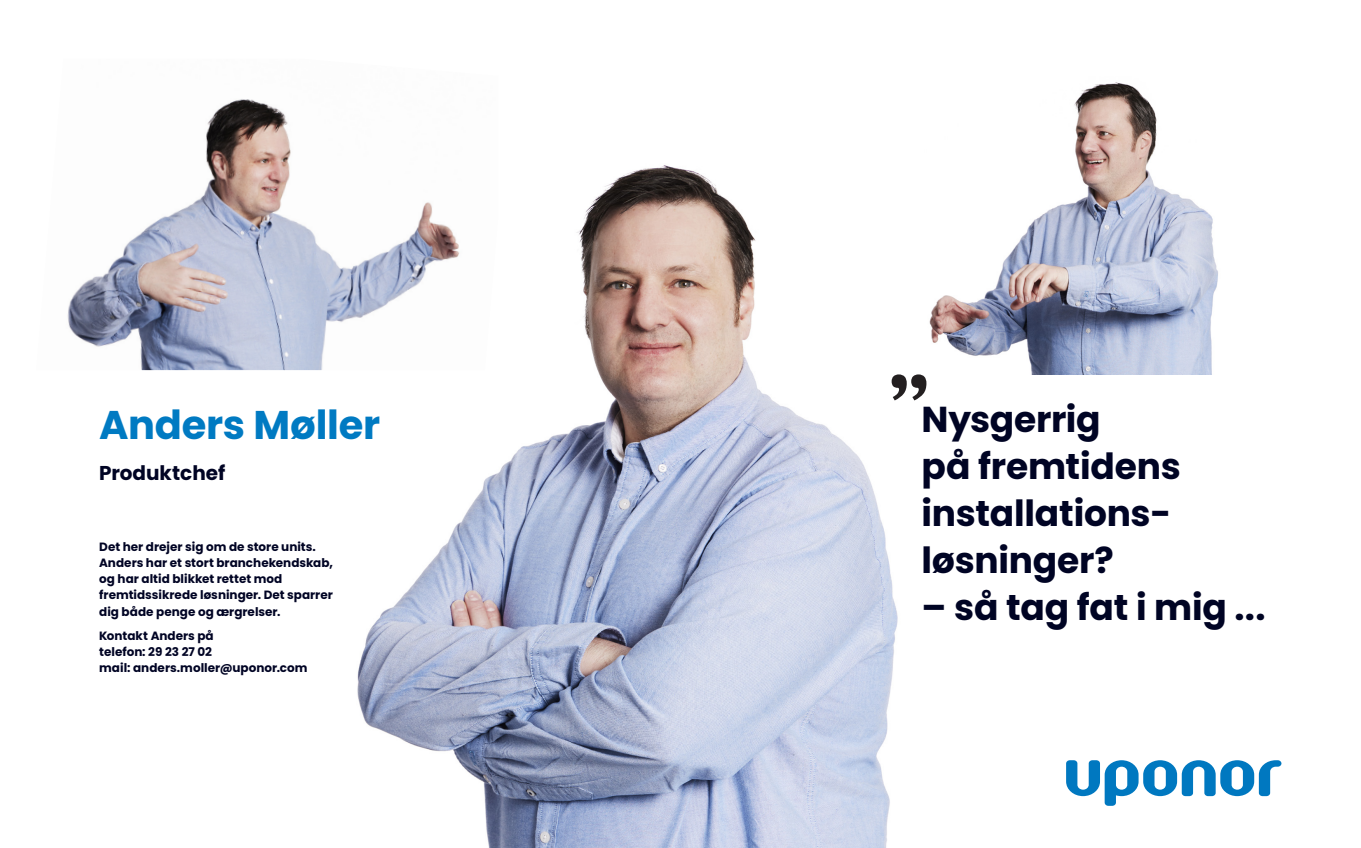
<style>
.page{position:relative;width:1361px;height:848px;background:#fff}
.page>*{position:absolute;margin:0;border:0;box-sizing:border-box;transform-origin:0 0}
.t1{font:700 80px "Superclarendon";color:#231f20}
.Navn{font:700 40px "Poppins";letter-spacing:-.005em;color:#007ac2}
.Citat{font:700 36px "Poppins";letter-spacing:-.005em;color:#000424}
.Titel{font:700 20px "Poppins";color:#000424}
.t2{font:700 12px/16px "Poppins";color:#000424}
</style>
<div class="page">
<img style="left:357px;top:165px;width:541px;height:683px">
<img style="left:929px;top:82px;width:289px;height:292px">
<img style="left:67px;top:99px;width:431px;height:271px">
<svg style="left:1066px;top:760px;width:215px;height:45px"></svg>
<p class="Navn" style="left:99px;top:402px;width:282px">Anders Møller</p>
<p class="Titel" style="left:99px;top:462px;width:128px">Produktchef</p>
<p class="t2" style="left:99px;top:539px;width:218px">Det her drejer sig om de store units.</p>
<p class="t2" style="left:99px;top:555px;width:235px">Anders har et stort branchekendskab, og har altid blikket rettet mod</p>
<p class="t2" style="left:99px;top:587px;width:235px">fremtidssikrede løsninger. Det sparrer dig både penge og ærgrelser.</p>
<p class="t2" style="left:99px;top:627px;width:116px">Kontakt Anders på</p>
<p class="t2" style="left:99px;top:643px;width:114px">telefon: 29 23 27 02</p>
<p class="t2" style="left:99px;top:659px;width:210px">mail: anders.moller@uponor.com</p>
<p class="t1" style="left:888px;top:347px;width:42px">”</p>
<p class="Citat" style="left:921px;top:398px;width:181px">Nysgerrig</p>
<p class="Citat" style="left:921px;top:445px;width:261px">på fremtidens</p>
<p class="Citat" style="left:921px;top:492px;width:251px">installations-</p>
<p class="Citat" style="left:921px;top:539px;width:194px">løsninger?</p>
<p class="Citat" style="left:921px;top:586px;width:345px">– så tag fat i mig ...</p>
</div>
